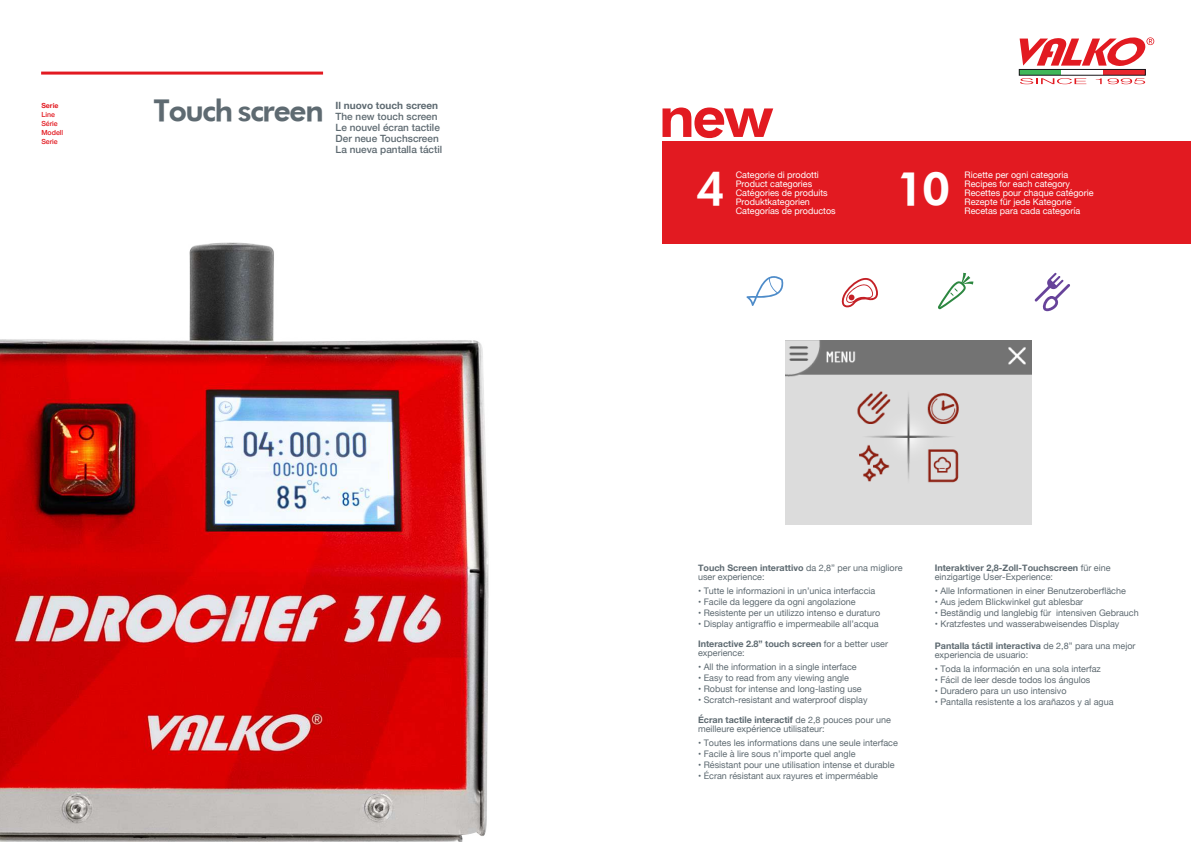
<style>
.page{position:relative;width:1191px;height:842px;background:#fff}
.page>*{position:absolute;margin:0;border:0;box-sizing:border-box;transform-origin:0 0}
.t1{font:800 59.5px "Volkswagen";color:#e21a21}
.t2{font:800 46.2px "Volkswagen";color:#fff}
.t3{font:800 30px "Volkswagen";color:#5e6a71}
.t4{font:500 10px/11px "Helvetica Neue";color:#5e6a71}
.t5{font:700 10px "Helvetica Neue";color:#5e6a71}
.t6{font:9px/9px "Helvetica Neue";color:#5e6a71}
.t7{font:9px/9px "Helvetica Neue";color:#fff}
.t8{font:700 9px/9px "Helvetica Neue";color:#5e6a71}
.t9{font:500 7px/9px "Helvetica Neue";color:#e21a21}
.t10{font:700 7px "Helvetica Neue";color:#e21a21}
.s1{font-weight:700}
.s2{font-weight:400}
</style>
<div class="page">
<div style="left:662px;top:141px;width:529px;height:103px;background:#e21a21"></div>
<hr style="left:41px;top:72px;width:282px;height:3px;background:#e21a21">
<img style="left:0;top:242px;width:489px;height:600px">
<svg style="left:746px;top:276px;width:38px;height:30px"></svg>
<svg style="left:841px;top:278px;width:37px;height:29px"></svg>
<svg style="left:938px;top:273px;width:35px;height:36px"></svg>
<svg style="left:1034px;top:273px;width:36px;height:38px"></svg>
<img style="left:785px;top:340px;width:246px;height:185px">
<div style="left:1019px;top:69px;width:42px;height:6px;background:#41b759"></div>
<div style="left:1103px;top:69px;width:42px;height:6px;background:#e9282f"></div>
<svg style="left:1019px;top:37px;width:135px;height:33px"></svg>
<svg style="left:1020px;top:78px;width:66px;height:6px"></svg>
<svg style="left:1107px;top:78px;width:38px;height:6px"></svg>
<p class="t10" style="left:41px;top:100px;width:19px">Serie</p>
<p class="t9" style="left:41px;top:110px;width:23px">Line<br>Série<br>Modell<br>Serie</p>
<h3 class="t3" style="left:154px;top:93px;width:170px">Touch screen</h3>
<p class="t5" style="left:335px;top:98px;width:104px">Il nuovo touch screen</p>
<p class="t4" style="left:335px;top:110px;width:108px">The new touch screen<br>Le nouvel écran tactile<br>Der neue Touchscreen<br>La nueva pantalla táctil</p>
<h1 class="t1" style="left:660px;top:80px;width:114px">new</h1>
<h2 class="t2" style="left:697px;top:161px;width:28px">4</h2>
<p class="t7" style="left:735px;top:171px;width:94px">Categorie di prodotti<br>Product categories<br>Catégories de produits<br>Produktkategorien</p>
<p class="t7" style="left:735px;top:207px;width:102px">Categorías de productos</p>
<h2 class="t2" style="left:897px;top:160px;width:54px">10</h2>
<p class="t7" style="left:964px;top:171px;width:131px">Ricette per ogni categoria<br>Recipes for each category<br>Recettes pour chaque catégorie<br>Rezepte für jede Kategorie<br>Recetas para cada categoría</p>
<p class="t6" style="left:698px;top:564px;width:206px"><span class="s1">Touch Screen interattivo</span> da 2,8” per una migliore user experience:</p>
<p class="t6" style="left:698px;top:587px;width:179px">• Tutte le informazioni in un’unica interfaccia</p>
<p class="t6" style="left:698px;top:598px;width:159px">• Facile da leggere da ogni angolazione</p>
<p class="t6" style="left:698px;top:609px;width:184px">• Resistente per un utilizzo intenso e duraturo</p>
<p class="t6" style="left:698px;top:620px;width:182px">• Display antigraffio e impermeabile all’acqua</p>
<p class="t8" style="left:698px;top:640px;width:192px">Interactive 2.8” touch screen <span class="s2">for a better user experience:</span></p>
<p class="t6" style="left:698px;top:663px;width:160px">• All the information in a single interface</p>
<p class="t6" style="left:698px;top:674px;width:152px">• Easy to read from any viewing angle</p>
<p class="t6" style="left:698px;top:685px;width:165px">• Robust for intense and long-lasting use</p>
<p class="t6" style="left:698px;top:696px;width:171px">• Scratch-resistant and waterproof display</p>
<p class="t6" style="left:698px;top:716px;width:195px"><span class="s1">Écran tactile interactif</span> de 2,8 pouces pour une meilleure expérience utilisateur:</p>
<p class="t6" style="left:698px;top:739px;width:201px">• Toutes les informations dans une seule interface</p>
<p class="t6" style="left:698px;top:750px;width:159px">• Facile à lire sous n’importe quel angle</p>
<p class="t6" style="left:698px;top:761px;width:198px">• Résistant pour une utilisation intense et durable</p>
<p class="t6" style="left:698px;top:772px;width:181px">• Écran résistant aux rayures et imperméable</p>
<p class="t6" style="left:934px;top:564px;width:177px"><span class="s1">Interaktiver 2,8-Zoll-Touchscreen</span> für eine einzigartige User-Experience:</p>
<p class="t6" style="left:934px;top:587px;width:192px">• Alle Informationen in einer Benutzeroberfläche</p>
<p class="t6" style="left:934px;top:598px;width:150px">• Aus jedem Blickwinkel gut ablesbar</p>
<p class="t6" style="left:934px;top:609px;width:205px">• Beständig und langlebig für intensiven Gebrauch</p>
<p class="t6" style="left:934px;top:620px;width:186px">• Kratzfestes und wasserabweisendes Display</p>
<p class="t6" style="left:934px;top:642px;width:202px"><span class="s1">Pantalla táctil interactiva</span> de 2,8” para una mejor experiencia de usuario:</p>
<p class="t6" style="left:934px;top:665px;width:167px">• Toda la información en una sola interfaz</p>
<p class="t6" style="left:934px;top:676px;width:157px">• Fácil de leer desde todos los ángulos</p>
<p class="t6" style="left:934px;top:687px;width:133px">• Duradero para un uso intensivo</p>
<p class="t6" style="left:934px;top:698px;width:180px">• Pantalla resistente a los arañazos y al agua</p>
</div>
